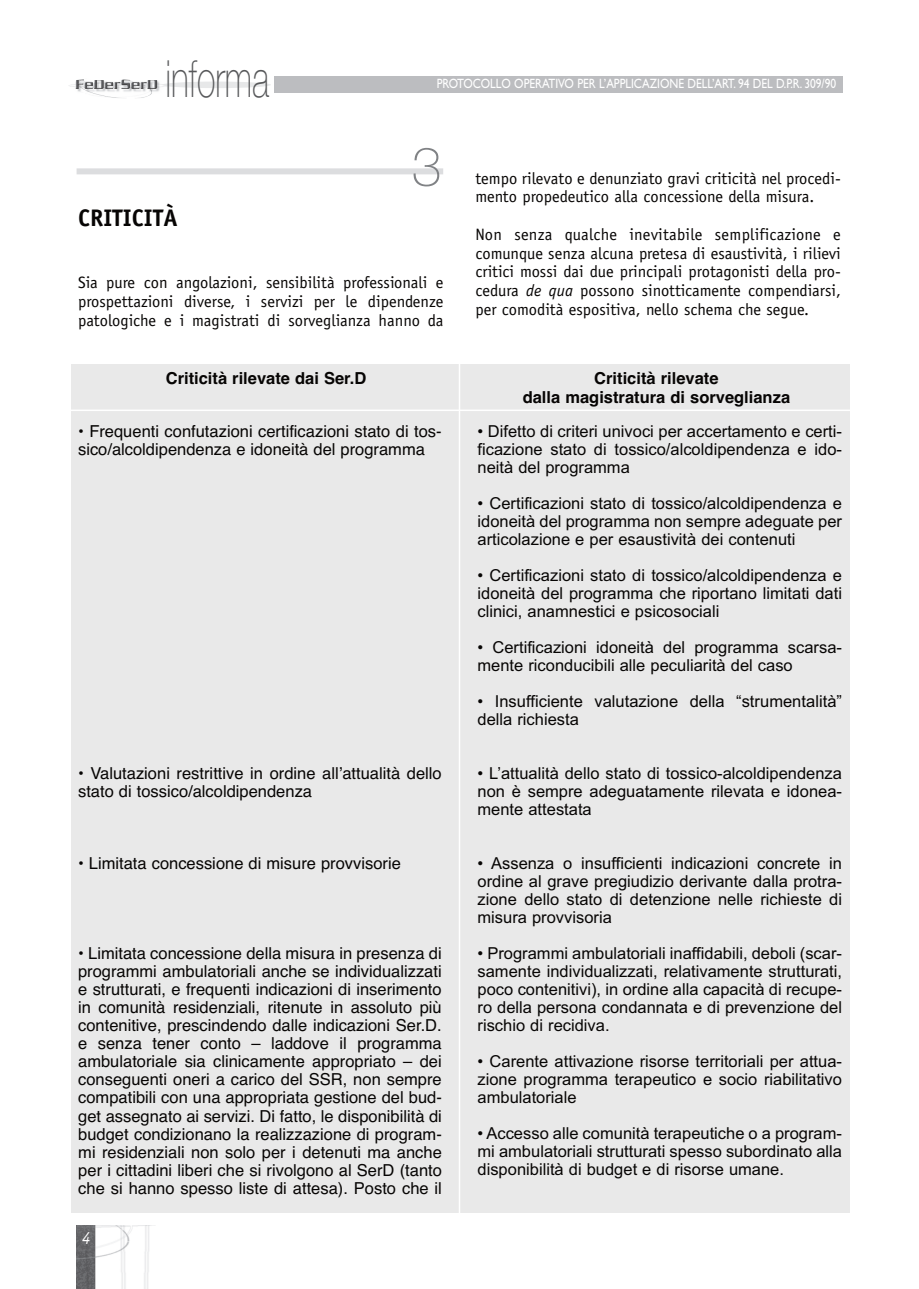
<style>
.page{position:relative;width:919px;height:1289px;background:#fff}
.page>*{position:absolute;margin:0;border:0;box-sizing:border-box;transform-origin:0 0}
.t1{font:100 54px "Helvetica Neue";color:#808285}
.t2{font:100 51px "Helvetica Neue";color:#57585a;scale:.67 1}
.t3{font:700 24px "Officina Sans";color:#070504}
.t4{font:italic 18px "Officina Sans";color:#fff;scale:.9 1}
.t5{font:16.5px/18px "Arial";color:#070504;text-align:justify}
.t6{font:16.5px/18px "Helvetica";color:#070504}
.t7{font:16.5px/18.8px "Officina Sans";color:#070504;text-align:justify}
.t8{font:700 16.5px/18.8px "Helvetica";color:#070504;text-align:center}
.t9{font:13.5px "Gill Sans";letter-spacing:-.005em;color:#fff;scale:.85 1}
.s1{font-style:italic}
</style>
<div class="page">
<div style="left:71px;top:364px;width:778px;height:849px;background:#e9e9e9"></div>
<div style="left:274px;top:77px;width:568px;height:16px;background:#bcbdc0"></div>
<img style="left:77px;top:1225px;width:78px;height:63px">
<img style="left:69px;top:79px;width:100px;height:19px">
<div style="left:162px;top:82px;width:109px;height:6px;background:#e7e8e9;border-radius:50%"></div>
<div style="left:77px;top:168px;width:366px;height:6px;background:#dcdddf"></div>
<hr style="left:458px;top:357px;width:2px;height:910px;background:#fff">
<hr style="left:54px;top:409px;width:800px;height:2px;background:#fff">
<h2 class="t2" style="left:165px;top:47px;width:156px">informa</h2>
<p class="t9" style="left:436px;top:79px;width:471px">PROTOCOLLO OPERATIVO PER L’APPLICAZIONE DELL’ART. 94 DEL D.P.R. 309/90</p>
<h3 class="t3" style="left:78px;top:209px;width:101px">CRITICITÀ</h3>
<h1 class="t1" style="left:411px;top:133px;width:32px">3</h1>
<p class="t7" style="left:78px;top:274px;width:367px">Sia pure con angolazioni, sensibilità professionali e prospettazioni diverse, i servizi per le dipendenze patologiche e i magistrati di sorveglianza hanno da</p>
<p class="t7" style="left:475px;top:170px;width:367px">tempo rilevato e denunziato gravi criticità nel procedi&shy;mento propedeutico alla concessione della misura.</p>
<p class="t7" style="left:475px;top:226px;width:367px">Non senza qualche inevitabile semplificazione e comunque senza alcuna pretesa di esaustività, i rilievi critici mossi dai due principali protagonisti della pro&shy;cedura <span class="s1">de qua</span> possono sinotticamente compendiarsi, per comodità espositiva, nello schema che segue.</p>
<p class="t8" style="left:166px;top:369px;width:202px">Criticità rilevate dai Ser.D</p>
<p class="t8" style="left:522px;top:369px;width:269px">Criticità rilevate<br>dalla magistratura di sorveglianza</p>
<p class="t6" style="left:78px;top:422px;width:365px">• Frequenti confutazioni certificazioni stato di tos&shy;sico/alcoldipendenza e idoneità del programma</p>
<p class="t5" style="left:477px;top:422px;width:366px">• Difetto di criteri univoci per accertamento e certi&shy;ficazione stato di tossico/alcoldipendenza e ido&shy;neità del programma</p>
<p class="t5" style="left:477px;top:494px;width:366px">• Certificazioni stato di tossico/alcoldipendenza e idoneità del programma non sempre adeguate per articolazione e per esaustività dei contenuti</p>
<p class="t5" style="left:477px;top:566px;width:366px">• Certificazioni stato di tossico/alcoldipendenza e idoneità del programma che riportano limitati dati clinici, anamnestici e psicosociali</p>
<p class="t5" style="left:477px;top:638px;width:366px">• Certificazioni idoneità del programma scarsa&shy;mente riconducibili alle peculiarità del caso</p>
<p class="t5" style="left:477px;top:692px;width:366px">• Insufficiente valutazione della “strumentalità” della richiesta</p>
<p class="t6" style="left:78px;top:764px;width:365px">• Valutazioni restrittive in ordine all’attualità dello stato di tossico/alcoldipendenza</p>
<p class="t6" style="left:78px;top:854px;width:324px">• Limitata concessione di misure provvisorie</p>
<p class="t6" style="left:78px;top:944px;width:365px;text-align:justify">• Limitata concessione della misura in presenza di programmi ambulatoriali anche se individualizzati e strutturati, e frequenti indicazioni di inserimento in comunità residenziali, ritenute in assoluto più contenitive, prescindendo dalle indicazioni Ser.D. e senza tener conto – laddove il programma ambulatoriale sia clinicamente appropriato – dei conseguenti oneri a carico del SSR, non sempre compatibili con una appropriata gestione del bud&shy;get assegnato ai servizi. Di fatto, le disponibilità di budget condizionano la realizzazione di program&shy;mi residenziali non solo per i detenuti ma anche per i cittadini liberi che si rivolgono al SerD (tanto che si hanno spesso liste di attesa). Posto che il</p>
<p class="t4" style="left:82px;top:1231px;width:11px">4</p>
<p class="t5" style="left:477px;top:764px;width:366px">• L’attualità dello stato di tossico-alcoldipendenza non è sempre adeguatamente rilevata e idonea&shy;mente attestata</p>
<p class="t5" style="left:477px;top:854px;width:366px">• Assenza o insufficienti indicazioni concrete in ordine al grave pregiudizio derivante dalla protra&shy;zione dello stato di detenzione nelle richieste di misura provvisoria</p>
<p class="t5" style="left:477px;top:944px;width:366px">• Programmi ambulatoriali inaffidabili, deboli (scar&shy;samente individualizzati, relativamente strutturati, poco contenitivi), in ordine alla capacità di recupe&shy;ro della persona condannata e di prevenzione del rischio di recidiva.</p>
<p class="t5" style="left:477px;top:1052px;width:366px">• Carente attivazione risorse territoriali per attua&shy;zione programma terapeutico e socio riabilitativo ambulatoriale</p>
<p class="t5" style="left:477px;top:1124px;width:366px">• Accesso alle comunità terapeutiche o a program&shy;mi ambulatoriali strutturati spesso subordinato alla disponibilità di budget e di risorse umane.</p>
</div>
